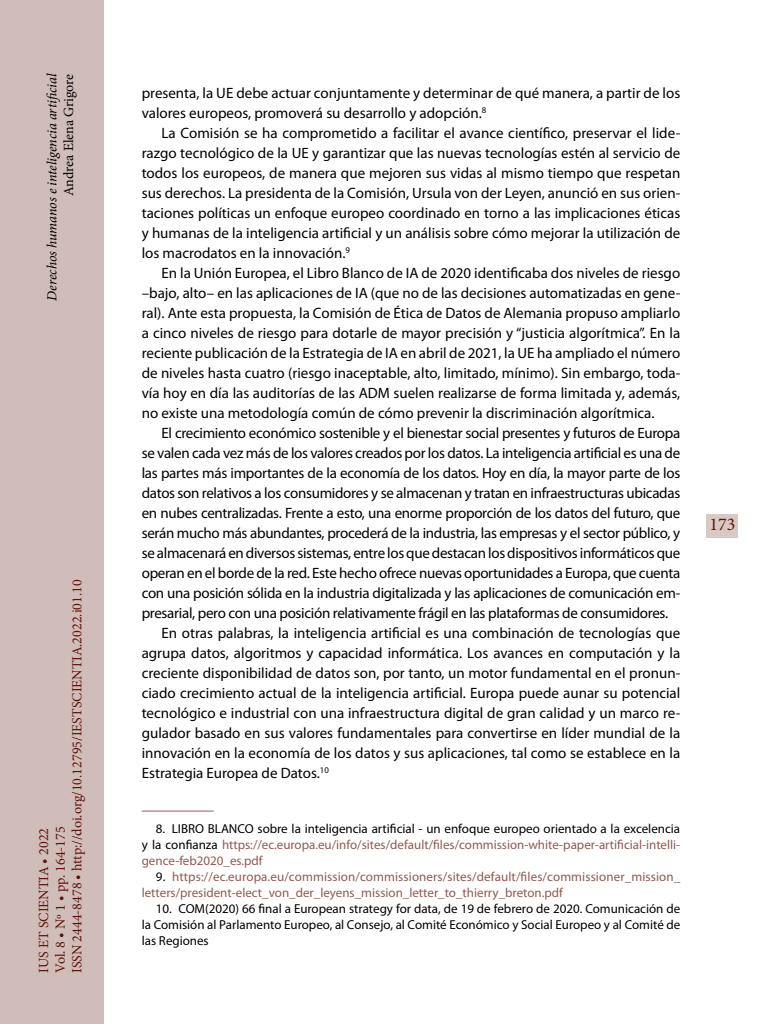
<style>
.page{position:relative;width:768px;height:1024px;background:#fff}
.page>*{position:absolute;margin:0;border:0;box-sizing:border-box;transform-origin:0 0}
.t1{font:18px "Minion Pro";color:#5d1305}
._00_bsc{font:15px/20px "Myriad Pro";color:#000;text-align:justify}
.t2{font:14px/16.8px "Minion Pro";color:#5d1305}
.t3{font:italic 14px "Minion Pro";letter-spacing:-.005em;color:#000}
.t4{font:14px "Minion Pro";letter-spacing:-.005em;color:#000}
.zz_notas{font:13px/16px "Myriad Pro";color:#8c5c52;text-align:justify}
.zz_notas-2{font:13px/16px "Myriad Pro";color:#000;text-align:justify}
.s1{color:#000}
</style>
<div class="page">
<hr style="left:142px;top:811px;width:72px;height:1px;background:#8c5c52">
<div style="left:0;top:0;width:103px;height:1024px;background:#d0bcb9"></div>
<div style="left:707px;top:514px;width:31px;height:24px;background:#d9c9c5"></div>
<p class="t3" style="left:42px;top:301px;width:228px;rotate:-90deg">Derechos humanos e inteligencia artificial</p>
<p class="t4" style="left:59px;top:196px;width:124px;rotate:-90deg">Andrea Elena Grigore</p>
<p class="t2" style="left:35px;top:973px;width:395px;rotate:-90deg">IUS ET SCIENTIA • 2022<br>Vol. 8 • Nº 1 • pp. 164-175<br>ISSN 2444-8478 • http://doi.org/10.12795/IESTSCIENTIA.2022.i01.10</p>
<p class="_00_bsc" style="left:142px;top:83px;width:540px">presenta, la UE debe actuar conjuntamente y determinar de qué manera, a partir de los valores europeos, promoverá su desarrollo y adopción.<sup>8</sup></p>
<p class="_00_bsc" style="left:142px;top:123px;width:540px;text-indent:20px">La Comisión se ha comprometido a facilitar el avance científico, preservar el lide&shy;razgo tecnológico de la UE y garantizar que las nuevas tecnologías estén al servicio de todos los europeos, de manera que mejoren sus vidas al mismo tiempo que respetan sus derechos. La presidenta de la Comisión, Ursula von der Leyen, anunció en sus orien&shy;taciones políticas un enfoque europeo coordinado en torno a las implicaciones éticas y humanas de la inteligencia artificial y un análisis sobre cómo mejorar la utilización de los macrodatos en la innovación.<sup>9</sup></p>
<p class="_00_bsc" style="left:142px;top:263px;width:540px;text-indent:20px">En la Unión Europea, el Libro Blanco de IA de 2020 identificaba dos niveles de riesgo –bajo, alto– en las aplicaciones de IA (que no de las decisiones automatizadas en gene&shy;ral). Ante esta propuesta, la Comisión de Ética de Datos de Alemania propuso ampliarlo a cinco niveles de riesgo para dotarle de mayor precisión y “justicia algorítmica”. En la reciente publicación de la Estrategia de IA en abril de 2021, la UE ha ampliado el número de niveles hasta cuatro (riesgo inaceptable, alto, limitado, mínimo). Sin embargo, toda&shy;vía hoy en día las auditorías de las ADM suelen realizarse de forma limitada y, además, no existe una metodología común de cómo prevenir la discriminación algorítmica.</p>
<p class="_00_bsc" style="left:142px;top:423px;width:540px;text-indent:20px">El crecimiento económico sostenible y el bienestar social presentes y futuros de Europa se valen cada vez más de los valores creados por los datos. La inteligencia artificial es una de las partes más importantes de la economía de los datos. Hoy en día, la mayor parte de los datos son relativos a los consumidores y se almacenan y tratan en infraestructuras ubicadas en nubes centralizadas. Frente a esto, una enorme proporción de los datos del futuro, que serán mucho más abundantes, procederá de la industria, las empresas y el sector público, y se almacenará en diversos sistemas, entre los que destacan los dispositivos informáticos que operan en el borde de la red. Este hecho ofrece nuevas oportunidades a Europa, que cuenta con una posición sólida en la industria digitalizada y las aplicaciones de comunicación em&shy;presarial, pero con una posición relativamente frágil en las plataformas de consumidores.</p>
<p class="_00_bsc" style="left:142px;top:623px;width:540px;text-indent:20px">En otras palabras, la inteligencia artificial es una combinación de tecnologías que agrupa datos, algoritmos y capacidad informática. Los avances en computación y la creciente disponibilidad de datos son, por tanto, un motor fundamental en el pronun&shy;ciado crecimiento actual de la inteligencia artificial. Europa puede aunar su potencial tecnológico e industrial con una infraestructura digital de gran calidad y un marco re&shy;gulador basado en sus valores fundamentales para convertirse en líder mundial de la innovación en la economía de los datos y sus aplicaciones, tal como se establece en la Estrategia Europea de Datos.<sup>10</sup></p>
<p class="zz_notas" style="left:142px;top:820px;width:540px;text-indent:14px"><span class="s1">8. LIBRO BLANCO sobre la inteligencia artificial - un enfoque europeo orientado a la excelencia y la confianza</span> https://ec.europa.eu/info/sites/default/files/commission-white-paper-artificial-intelli&shy;gence-feb2020_es.pdf</p>
<p class="zz_notas" style="left:142px;top:868px;width:540px;text-indent:14px"><span class="s1">9.</span> https://ec.europa.eu/commission/commissioners/sites/default/files/commissioner_mission_ letters/president-elect_von_der_leyens_mission_letter_to_thierry_breton.pdf</p>
<p class="zz_notas-2" style="left:142px;top:900px;width:540px;text-indent:14px">10. COM(2020) 66 final a European strategy for data, de 19 de febrero de 2020. Comunicación de la Comisión al Parlamento Europeo, al Consejo, al Comité Económico y Social Europeo y al Comité de las Regiones</p>
<p class="t1" style="left:709px;top:512px;width:27px">173</p>
</div>
